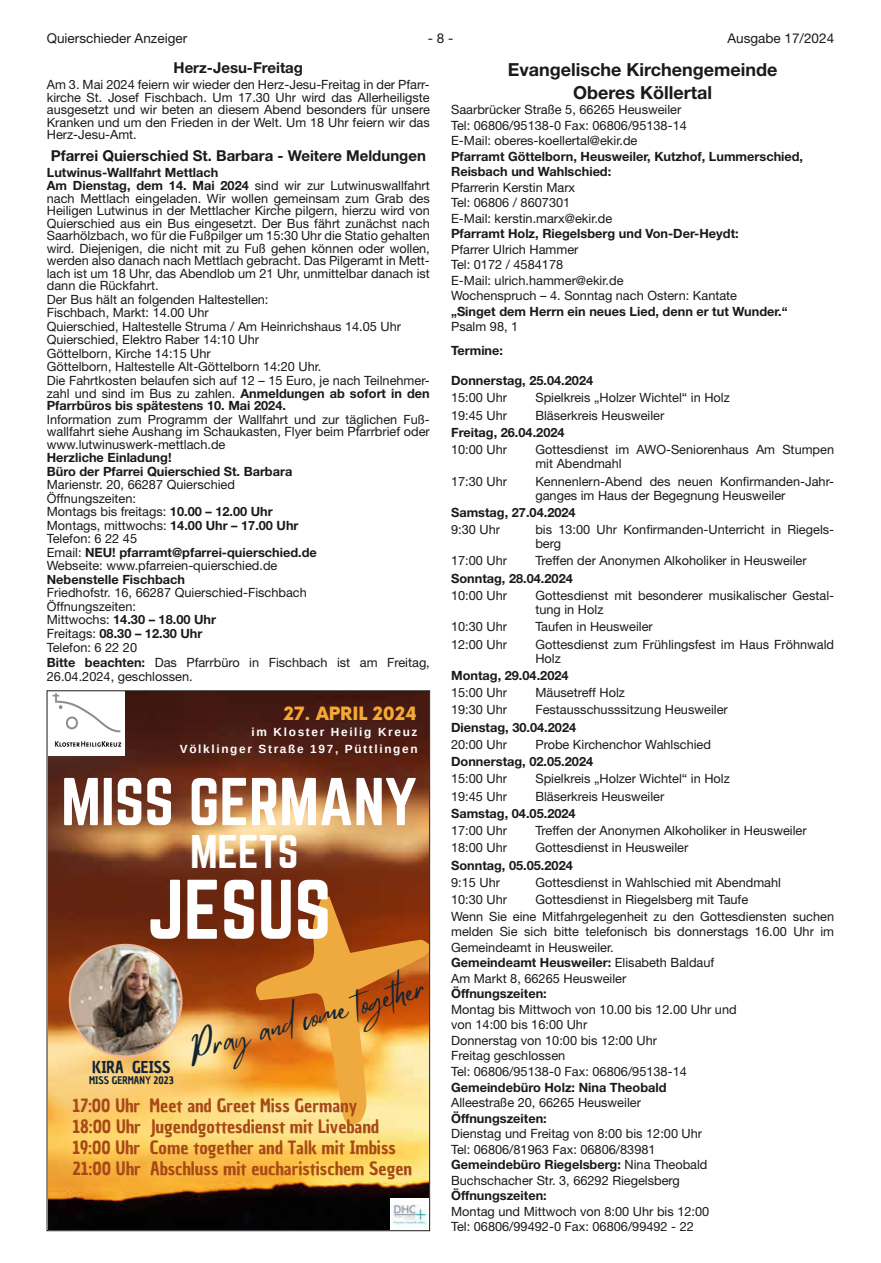
<style>
.page{position:relative;width:881px;height:1263px;background:#fff}
.page>*{position:absolute;margin:0;border:0;box-sizing:border-box;transform-origin:0 0}
.t1{font:73.8px "Qtgynw Norwester";color:#fff}
.t2{font:59.1px "Qtgynw Norwester";color:#fff}
.t3{font:41.25px "Qtgynw Norwester";color:#fff}
.t4{font:30.9px "Tnkxns Mistrully";color:#112536}
.t5{font:700 18px/23.1px "Helvetica Neue LT";color:#1a1a18;text-align:center}
.t6{font:17.85px/21.1px "Qxwrsg Chau Philomene One";color:#a74917}
.t7{font:900 17.85px "Sfftmc Now";color:#f4a932}
.t8{font:15.9px "Qxwrsg Chau Philomene One";color:#112536}
.t9{font:700 15px "Helvetica Neue LT";color:#1a1a18}
.t10{font:13.5px "Helvetica Neue LT";color:#1a1a18}
.t11{font:12.75px/15.5px "Helvetica Neue LT";color:#1a1a18}
.t12{font:700 12.75px/15.5px "Helvetica Neue LT";color:#1a1a18}
.t13{font:700 11.85px/16.4px "Qhcnnl Arimo";letter-spacing:.14em;color:#fff;text-align:right}
.t14{font:10.2px "Qxwrsg Chau Philomene One";color:#112536}
.s1{font-weight:700}
</style>
<div class="page">
<img style="left:49px;top:692px;width:378px;height:537px">
<svg style="left:253px;top:860px;width:174px;height:369px;background:#bb7e37"></svg>
<img style="left:69px;top:944px;width:113px;height:113px">
<img style="left:49px;top:692px;width:75px;height:63px">
<img style="left:390px;top:1198px;width:37px;height:31px">
<p class="t10" style="left:47px;top:30px;width:142px">Quierschieder Anzeiger</p>
<p class="t10" style="left:427px;top:30px;width:27px">- 8 -</p>
<p class="t10" style="left:727px;top:30px;width:108px">Ausgabe 17/2024</p>
<h3 class="t5" style="left:507px;top:57px;width:271px">Evangelische Kirchengemeinde<br>Oberes Köllertal</h3>
<p class="t11" style="left:451px;top:102px;width:237px">Saarbrücker Straße 5, 66265 Heusweiler<br>Tel: 06806/95138-0 Fax: 06806/95138-14<br>E-Mail: oberes-koellertal@ekir. de</p>
<p class="t12" style="left:451px;top:148px;width:353px">Pfarramt Göttelborn, Heusweiler, Kutzhof, Lummerschied,<br>Reisbach und Wahlschied:</p>
<p class="t11" style="left:451px;top:179px;width:163px">Pfarrerin Kerstin Marx<br>Tel: 06806 / 8607301<br>E-Mail: kerstin. marx@ekir. de</p>
<p class="t12" style="left:451px;top:226px;width:289px">Pfarramt Holz, Riegelsberg und Von-Der-Heydt:</p>
<p class="t11" style="left:451px;top:241px;width:287px">Pfarrer Ulrich Hammer<br>Tel: 0172 / 4584178<br>E-Mail: ulrich. hammer@ekir.de<br>Wochenspruch – 4. Sonntag nach Ostern: Kantate</p>
<p class="t12" style="left:451px;top:303px;width:338px">„Singet dem Herrn ein neues Lied, denn er tut Wunder.“</p>
<p class="t11" style="left:451px;top:319px;width:69px">Psalm 98, 1</p>
<p class="t12" style="left:451px;top:342px;width:53px">Termine:</p>
<p class="t12" style="left:451px;top:373px;width:143px">Donnerstag, 25.04.2024</p>
<p class="t11" style="left:451px;top:390px;width:57px">15:00 Uhr</p>
<p class="t11" style="left:535px;top:390px;width:196px">Spielkreis „Holzer Wichtel“ in Holz</p>
<p class="t11" style="left:451px;top:407px;width:57px">19:45 Uhr</p>
<p class="t11" style="left:535px;top:407px;width:130px">Bläserkreis Heusweiler</p>
<p class="t12" style="left:451px;top:424px;width:115px">Freitag, 26.04.2024</p>
<p class="t11" style="left:451px;top:442px;width:57px">10:00 Uhr</p>
<p class="t11" style="left:535px;top:443px;width:300px;line-height:14px">Gottesdienst im AWO-Seniorenhaus Am Stumpen mit Abendmahl</p>
<p class="t11" style="left:451px;top:473px;width:57px">17:30 Uhr</p>
<p class="t11" style="left:535px;top:474px;width:300px;line-height:14.1px">Kennenlern-Abend des neuen Konfirmanden-Jahr&shy;ganges im Haus der Begegnung Heusweiler</p>
<p class="t12" style="left:451px;top:504px;width:126px">Samstag, 27.04.2024</p>
<p class="t11" style="left:451px;top:522px;width:50px">9:30 Uhr</p>
<p class="t11" style="left:535px;top:522px;width:300px;line-height:14.1px">bis 13:00 Uhr Konfirmanden-Unterricht in Riegels&shy;berg</p>
<p class="t11" style="left:451px;top:553px;width:57px">17:00 Uhr</p>
<p class="t11" style="left:535px;top:553px;width:273px">Treffen der Anonymen Alkoholiker in Heusweiler</p>
<p class="t12" style="left:451px;top:570px;width:123px">Sonntag, 28.04.2024</p>
<p class="t11" style="left:451px;top:587px;width:57px">10:00 Uhr</p>
<p class="t11" style="left:535px;top:588px;width:300px;line-height:14px">Gottesdienst mit besonderer musikalischer Gestal&shy;tung in Holz</p>
<p class="t11" style="left:451px;top:619px;width:57px">10:30 Uhr</p>
<p class="t11" style="left:535px;top:619px;width:119px">Taufen in Heusweiler</p>
<p class="t11" style="left:451px;top:636px;width:57px">12:00 Uhr</p>
<p class="t11" style="left:535px;top:637px;width:300px;line-height:14px">Gottesdienst zum Frühlingsfest im Haus Fröhnwald<br>Holz</p>
<p class="t12" style="left:451px;top:667px;width:119px">Montag, 29.04.2024</p>
<p class="t11" style="left:451px;top:685px;width:57px">15:00 Uhr</p>
<p class="t11" style="left:535px;top:685px;width:91px">Mäusetreff Holz</p>
<p class="t11" style="left:451px;top:702px;width:57px">19:30 Uhr</p>
<p class="t11" style="left:535px;top:702px;width:194px">Festausschusssitzung Heusweiler</p>
<p class="t12" style="left:451px;top:719px;width:126px">Dienstag, 30.04.2024</p>
<p class="t11" style="left:451px;top:736px;width:57px">20:00 Uhr</p>
<p class="t11" style="left:535px;top:736px;width:177px">Probe Kirchenchor Wahlschied</p>
<p class="t12" style="left:451px;top:753px;width:143px">Donnerstag, 02.05.2024</p>
<p class="t11" style="left:451px;top:771px;width:57px">15:00 Uhr</p>
<p class="t11" style="left:535px;top:771px;width:196px">Spielkreis „Holzer Wichtel“ in Holz</p>
<p class="t11" style="left:451px;top:788px;width:57px">19:45 Uhr</p>
<p class="t11" style="left:535px;top:788px;width:130px">Bläserkreis Heusweiler</p>
<p class="t12" style="left:451px;top:805px;width:126px">Samstag, 04.05.2024</p>
<p class="t11" style="left:451px;top:823px;width:57px">17:00 Uhr</p>
<p class="t11" style="left:535px;top:823px;width:273px">Treffen der Anonymen Alkoholiker in Heusweiler</p>
<p class="t11" style="left:451px;top:840px;width:57px">18:00 Uhr</p>
<p class="t11" style="left:535px;top:840px;width:154px">Gottesdienst in Heusweiler</p>
<p class="t12" style="left:451px;top:857px;width:123px">Sonntag, 05.05.2024</p>
<p class="t11" style="left:451px;top:874px;width:50px">9:15 Uhr</p>
<p class="t11" style="left:535px;top:874px;width:247px">Gottesdienst in Wahlschied mit Abendmahl</p>
<p class="t11" style="left:451px;top:892px;width:57px">10:30 Uhr</p>
<p class="t9" style="left:173px;top:59px;width:131px">Herz-Jesu-Freitag</p>
<p class="t11" style="left:47px;top:78px;width:384px;line-height:12.5px;text-align:justify">Am 3. Mai 2024 feiern wir wieder den Herz-Jesu-Freitag in der Pfarr&shy;kirche St. Josef Fischbach. Um 17.30 Uhr wird das Allerheiligste ausgesetzt und wir beten an diesem Abend besonders für unsere Kranken und um den Frieden in der Welt. Um 18 Uhr feiern wir das Herz-Jesu-Amt.</p>
<p class="t9" style="left:51px;top:146px;width:376px">Pfarrei Quierschied St. Barbara - Weitere Meldungen</p>
<p class="t11" style="left:47px;top:165px;width:384px;line-height:12.9px"><span class="s1">Lutwinus-Wallfahrt Mettlach<br>Am Dienstag, dem 14. Mai 2024</span> sind wir zur Lutwinuswallfahrt nach Mettlach eingeladen. Wir wollen gemeinsam zum Grab des Heiligen Lutwinus in der Mettlacher Kirche pilgern, hierzu wird von Quierschied aus ein Bus eingesetzt. Der Bus fährt zunächst nach Saarhölzbach, wo für die Fußpilger um 15:30 Uhr die Statio gehalten wird. Diejenigen, die nicht mit zu Fuß gehen können oder wollen, werden also danach nach Mettlach gebracht. Das Pilgeramt in Mett&shy;lach ist um 18 Uhr, das Abendlob um 21 Uhr, unmittelbar danach ist dann die Rückfahrt.<br>Der Bus hält an folgenden Haltestellen:<br>Fischbach, Markt: 14.00 Uhr<br>Quierschied, Haltestelle Struma / Am Heinrichshaus 14. 05 Uhr Quierschied, Elektro Raber 14:10 Uhr<br>Göttelborn, Kirche 14:15 Uhr<br>Göttelborn, Haltestelle Alt-Göttelborn 14:20 Uhr.<br>Die Fahrtkosten belaufen sich auf 12 – 15 Euro, je nach Teilnehmer&shy;zahl und sind im Bus zu zahlen. <span class="s1">Anmeldungen ab sofort in den Pfarrbüros bis spätestens 10. Mai 2024.</span></p>
<p class="t11" style="left:47px;top:413px;width:384px;line-height:12.5px;text-align:justify">Information zum Programm der Wallfahrt und zur täglichen Fuß&shy;wallfahrt siehe Aushang im Schaukasten, Flyer beim Pfarrbrief oder www. lutwinuswerk-mettlach. de</p>
<p class="t12" style="left:47px;top:451px;width:247px;line-height:13.5px">Herzliche Einladung!<br>Büro der Pfarrei Quierschied St. Barbara</p>
<p class="t11" style="left:47px;top:478px;width:271px;line-height:13.5px">Marienstr. 20, 66287 Quierschied Öffnungszeiten:<br>Montags bis freitags: <span class="s1">10.00 – 12.00 Uhr </span>Montags, mittwochs: <span class="s1">14.00 Uhr – 17.00 Uhr </span>Telefon: 6 22 45<br>Email: <span class="s1">NEU! pfarramt@pfarrei-quierschied.de </span>Webseite: www. pfarreien-quierschied. de</p>
<p class="t12" style="left:47px;top:571px;width:140px">Nebenstelle Fischbach</p>
<p class="t11" style="left:47px;top:586px;width:261px;line-height:13.5px">Friedhofstr. 16, 66287 Quierschied-Fischbach<br>Öffnungszeiten:<br>Mittwochs: <span class="s1">14.30 – 18.00 Uhr<br></span>Freitags: <span class="s1">08.30 – 12.30 Uhr<br></span>Telefon: 6 22 20</p>
<p class="t11" style="left:47px;top:655px;width:384px;line-height:14.1px"><span class="s1">Bitte beachten:</span> Das Pfarrbüro in Fischbach ist am Freitag,<br>26.04.2024, geschlossen.</p>
<h3 class="t7" style="left:284px;top:701px;width:134px">27. APRIL 2024</h3>
<p class="t13" style="left:180px;top:724px;width:239px">im Kloster Heilig Kreuz<br>Völklinger Straße 197, Püttlingen</p>
<h2 class="t2" style="left:61px;top:773px;width:357px">MISS GERMANY</h2>
<h3 class="t3" style="left:190px;top:832px;width:110px">MEETS</h3>
<h1 class="t1" style="left:147px;top:874px;width:186px">JESUS</h1>
<p class="t11" style="left:451px;top:891px;width:384px;line-height:16.8px;text-align:center">Gottesdienst in Riegelsberg mit Taufe<br>Wenn Sie eine Mitfahrgelegenheit zu den Gottesdiensten suchen</p>
<p class="t11" style="left:451px;top:924px;width:384px">melden Sie sich bitte telefonisch bis donnerstags 16.00 Uhr im Gemeindeamt in Heusweiler.<br><span class="s1">Gemeindeamt Heusweiler:</span> Elisabeth Baldauf<br>Am Markt 8, 66265 Heusweiler</p>
<p class="t12" style="left:451px;top:986px;width:97px">Öffnungszeiten:</p>
<p class="t11" style="left:451px;top:1001px;width:287px">Montag bis Mittwoch von 10.00 bis 12.00 Uhr und von 14:00 bis 16:00 Uhr<br>Donnerstag von 10:00 bis 12:00 Uhr<br>Freitag geschlossen<br>Tel: 06806/95138-0 Fax: 06806/95138-14</p>
<p class="t12" style="left:451px;top:1079px;width:217px">Gemeindebüro Holz: Nina Theobald</p>
<p class="t11" style="left:451px;top:1094px;width:191px">Alleestraße 20, 66265 Heusweiler</p>
<p class="t12" style="left:451px;top:1110px;width:97px">Öffnungszeiten:</p>
<p class="t11" style="left:451px;top:1125px;width:258px">Dienstag und Freitag von 8:00 bis 12:00 Uhr Tel: 06806/81963 Fax: 06806/83981<br><span class="s1">Gemeindebüro Riegelsberg:</span> Nina Theobald Buchschacher Str. 3, 66292 Riegelsberg</p>
<p class="t12" style="left:451px;top:1187px;width:97px">Öffnungszeiten:</p>
<p class="t11" style="left:451px;top:1203px;width:259px">Montag und Mittwoch von 8:00 Uhr bis 12:00<br>Tel: 06806/99492-0 Fax: 06806/99492 - 22</p>
<h3 class="t4" style="left:183px;top:1031px;width:246px;rotate:-15deg">Pray and come together</h3>
<p class="t8" style="left:92px;top:1056px;width:80px">KIRA GEISS</p>
<p class="t14" style="left:89px;top:1074px;width:86px">MISS GERMANY 2023</p>
<h3 class="t6" style="left:72px;top:1095px;width:341px">17:00 Uhr Meet and Greet Miss Germany<br>18:00 Uhr Jugendgottesdienst mit Liveband 19:00 Uhr Come together and Talk mit Imbiss 21:00 Uhr Abschluss mit eucharistischem Segen</h3>
</div>
